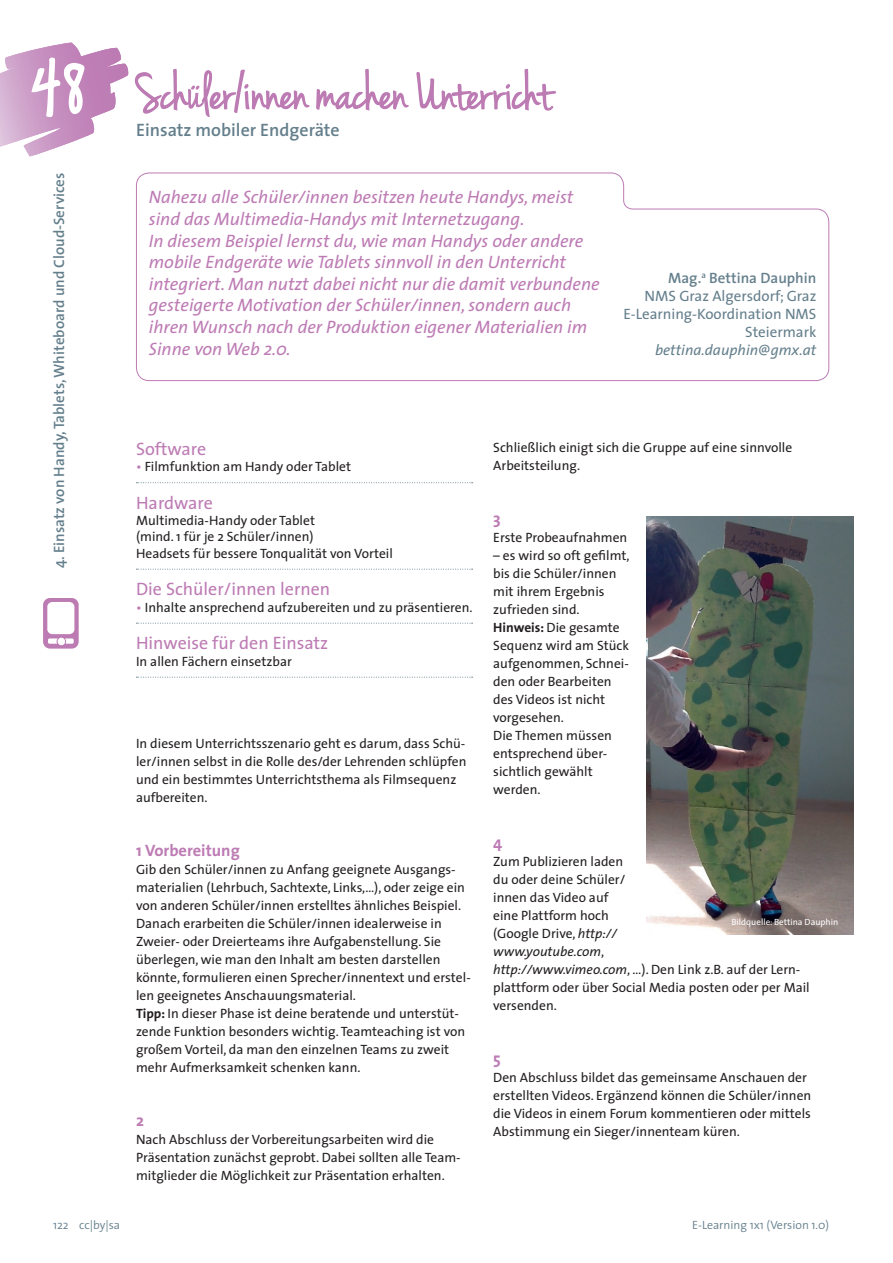
<style>
.page{position:relative;width:893px;height:1263px;background:#fff}
.page>*{position:absolute;margin:0;border:0;box-sizing:border-box;transform-origin:0 0}
.t1{font:54px "Jenna Sue";color:#bd7bb4}
.t2{font:italic 18px/21.6px "The Sans";color:#bd7bb4}
.t3{font:18px "The Sans";color:#bd7bb4}
.t4{font:600 18px "The Sans";color:#647f8c}
.t5{font:700 16.5px "The Sans";color:#bd7bb4}
.t6{font:15px/18px "The Sans";color:#647f8c;text-align:right}
.t7{font:600 15px "The Sans";color:#647f8c}
.t8{font:italic 15px "The Sans";color:#647f8c}
.t9{font:13.5px/18px "The Sans";color:#231f20}
.t10{font:300 12px "The Sans";color:#647f8c}
.t11{font:9px "The Sans";color:#fff}
.s1{font-weight:600}
.s2{color:#bd7bb4}
.s3{font-weight:700}
.s4{font-style:italic}
</style>
<div class="page">
<svg style="left:43px;top:598px;width:36px;height:51px"></svg>
<svg style="left:136px;top:172px;width:694px;height:209px"></svg>
<svg style="left:136px;top:482px;width:337px;height:1px"></svg>
<svg style="left:136px;top:569px;width:337px;height:1px"></svg>
<svg style="left:136px;top:623px;width:337px;height:1px"></svg>
<svg style="left:136px;top:677px;width:337px;height:1px"></svg>
<svg style="left:416px;top:68px;width:140px;height:43px"></svg>
<img style="left:646px;top:516px;width:208px;height:418px">
<svg style="left:0;top:43px;width:409px;height:113px"></svg>
<p class="t7" style="left:46px;top:568px;width:397px;rotate:-90deg">4. Einsatz von Handy, Tablets, Whiteboard und Cloud-Services</p>
<h1 class="t1" style="left:136px;top:62px;width:417px">Sch ler/innen machen Unterricht</h1>
<h2 class="t4" style="left:136px;top:114px;width:205px">Einsatz mobiler Endgeräte</h2>
<p class="t2" style="left:149px;top:186px;width:452px">Nahezu alle Schüler/innen besitzen heute Handys, meist sind das Multimedia-Handys mit Internetzugang.<br>In diesem Beispiel lernst du, wie man Handys oder andere mobile Endgeräte wie Tablets sinnvoll in den Unterricht integriert. Man nutzt dabei nicht nur die damit verbundene gesteigerte Motivation der Schüler/innen, sondern auch ihren Wunsch nach der Produktion eigener Materialien im Sinne von Web 2.0.</p>
<p class="t6" style="left:623px;top:268px;width:195px"><span class="s1">Mag.</span><sup>a</sup> <span class="s1">Bettina Dauphin<br></span>NMS Graz Algersdorf; Graz<br>E-Learning-Koordination NMS<br>Steiermark</p>
<p class="t8" style="left:655px;top:337px;width:163px">bettina.dauphin@gmx.at</p>
<h2 class="t3" style="left:136px;top:434px;width:72px">Software</h2>
<p class="t9" style="left:136px;top:457px;width:216px"><span class="s2">•</span> Filmfunktion am Handy oder Tablet</p>
<h2 class="t3" style="left:136px;top:488px;width:78px">Hardware</h2>
<p class="t9" style="left:136px;top:512px;width:258px;line-height:16.2px">Multimedia-Handy oder Tablet<br>(mind. 1 für je 2 Schüler/innen)<br>Headsets für bessere Tonqualität von Vorteil</p>
<h2 class="t3" style="left:136px;top:574px;width:196px">Die Schüler/innen lernen</h2>
<p class="t9" style="left:136px;top:598px;width:338px"><span class="s2">•</span> Inhalte ansprechend aufzubereiten und zu präsentieren.</p>
<h2 class="t3" style="left:136px;top:628px;width:194px">Hinweise für den Einsatz</h2>
<p class="t9" style="left:136px;top:652px;width:157px">In allen Fächern einsetzbar</p>
<p class="t9" style="left:136px;top:734px;width:332px">In diesem Unterrichtsszenario geht es darum, dass Schü&shy;ler/innen selbst in die Rolle des/der Lehrenden schlüpfen und ein bestimmtes Unterrichtsthema als Filmsequenz aufbereiten.</p>
<p class="t5" style="left:136px;top:837px;width:105px">1 Vorbereitung</p>
<p class="t9" style="left:136px;top:860px;width:336px">Gib den Schüler/innen zu Anfang geeignete Ausgangs&shy;materialien (Lehrbuch, Sachtexte, Links,…), oder zeige ein von anderen Schüler/innen erstelltes ähnliches Beispiel.<br>Danach erarbeiten die Schüler/innen idealerweise in Zweier- oder Dreierteams ihre Aufgabenstellung. Sie überlegen, wie man den Inhalt am besten darstellen könnte, formulieren einen Sprecher/innentext und erstel&shy;len geeignetes Anschauungsmaterial.<br><span class="s3">Tipp:</span> In dieser Phase ist deine beratende und unterstüt&shy;zende Funktion besonders wichtig. Teamteaching ist von großem Vorteil, da man den einzelnen Teams zu zweit mehr Aufmerksamkeit schenken kann.</p>
<p class="t5" style="left:136px;top:1107px;width:9px">2</p>
<p class="t9" style="left:136px;top:1130px;width:326px">Nach Abschluss der Vorbereitungsarbeiten wird die<br>Präsentation zunächst geprobt. Dabei sollten alle Team&shy;mitglieder die Möglichkeit zur Präsentation erhalten.</p>
<p class="t9" style="left:493px;top:438px;width:300px">Schließlich einigt sich die Gruppe auf eine sinnvolle<br>Arbeitsteilung.</p>
<p class="t5" style="left:493px;top:504px;width:9px">3</p>
<p class="t9" style="left:493px;top:528px;width:136px">Erste Probeaufnahmen</p>
<p class="t9" style="left:493px;top:546px;width:138px">– es wird so oft gefilmt, bis die Schüler/innen mit ihrem Ergebnis zufrieden sind.<br><span class="s3">Hinweis:</span> Die gesamte<br>Sequenz wird am Stück aufgenommen, Schnei&shy;den oder Bearbeiten des Videos ist nicht vorgesehen.<br>Die Themen müssen entsprechend über&shy;sichtlich gewählt werden.</p>
<p class="t5" style="left:493px;top:828px;width:11px">4</p>
<p class="t9" style="left:493px;top:852px;width:318px">Zum Publizieren laden<br>du oder deine Schüler/<br>innen das Video auf<br>eine Plattform hoch<br>(Google Drive, <span class="s4">http://<br>www.youtube.com</span>,<br><span class="s4">http://www.vimeo.com</span>, …). Den Link z.B. auf der Lern&shy;plattform oder über Social Media posten oder per Mail versenden.</p>
<p class="t11" style="left:731px;top:914px;width:108px">Bildquelle: Bettina Dauphin</p>
<p class="t5" style="left:493px;top:1044px;width:9px">5</p>
<p class="t9" style="left:493px;top:1068px;width:319px">Den Abschluss bildet das gemeinsame Anschauen der erstellten Videos. Ergänzend können die Schüler/innen die Videos in einem Forum kommentieren oder mittels Abstimmung ein Sieger/innenteam küren.</p>
<p class="t10" style="left:53px;top:1215px;width:69px">122 cc|by|sa</p>
<p class="t10" style="left:692px;top:1215px;width:139px">E-Learning 1x1 (Version 1.0)</p>
</div>
